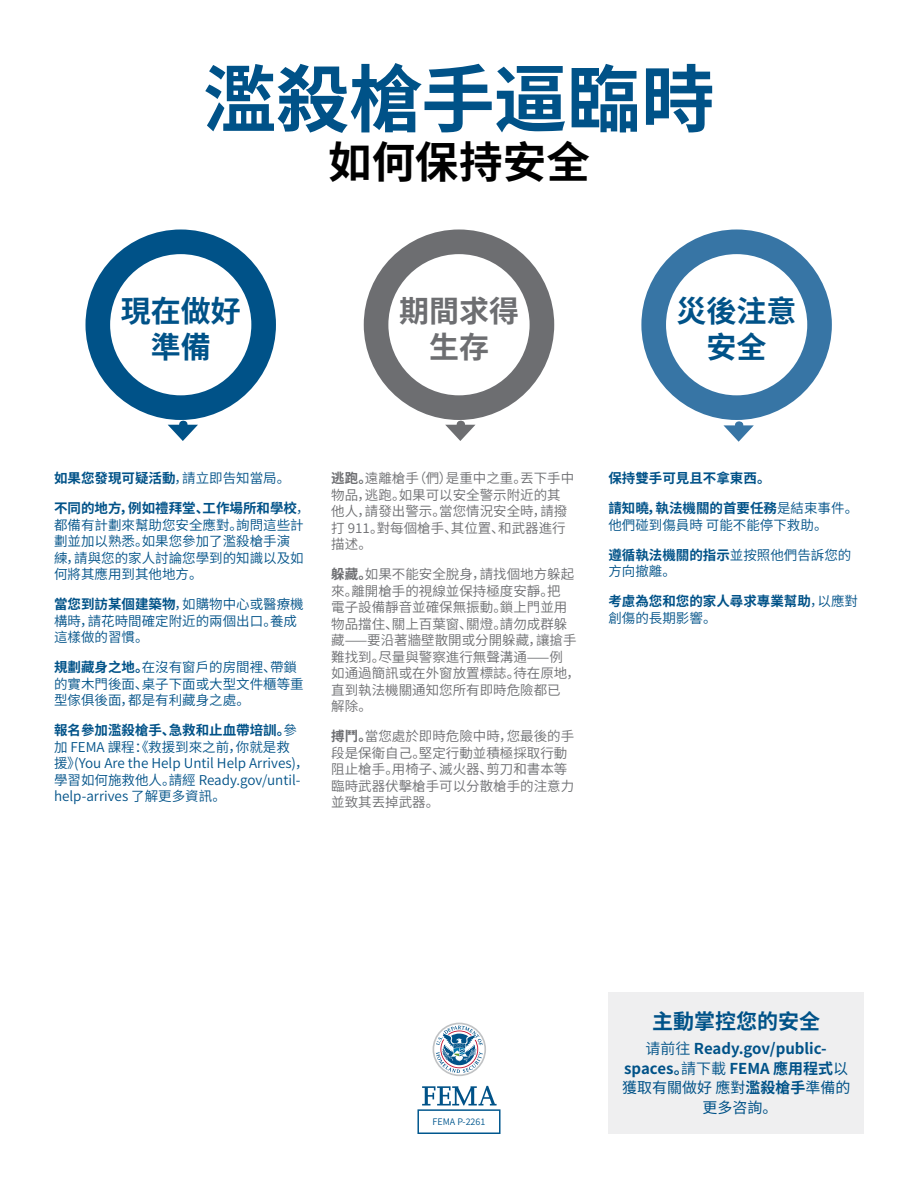
<style>
.page{position:relative;width:918px;height:1188px;background:#fff}
.page>*{position:absolute;margin:0;border:0;box-sizing:border-box;transform-origin:0 0}
.t1{font:700 73.5px "Source Han Sans CN";letter-spacing:-.01em;color:#005288}
.t2{font:700 43.5px "Source Han Sans CN";color:#000}
.t3{font:700 30px/36px "Source Han Sans CN";color:#005288;text-align:center}
.t4{font:700 30px/36px "Source Han Sans CN";color:#6d6e71;text-align:center}
.t5{font:700 21px "Source Han Sans CN";color:#005288}
.t6{font:700 15px/19.5px "Source Han Sans CN";color:#005288;text-align:center}
.BT_Blue{font:13.5px/16.5px "Source Han Sans CN";color:#005288}
.BT_Gray{font:13.5px/16.5px "Source Han Sans CN";color:#6d6e71}
.BT_Blue-2{font:700 13.5px/16.5px "Source Han Sans CN";color:#005288}
.t7{font:9px "Source Han Sans CN";color:#00578e}
.s1{font-weight:400}
.s2{font-weight:700}
</style>
<div class="page">
<div style="left:86px;top:229px;width:190px;height:191px;background:#005288;border-radius:50%"></div>
<div style="left:110px;top:254px;width:141px;height:141px;background:#fff;border-radius:50%"></div>
<svg style="left:168px;top:421px;width:30px;height:20px"></svg>
<div style="left:364px;top:229px;width:190px;height:191px;background:#6d6e71;border-radius:50%"></div>
<div style="left:388px;top:254px;width:142px;height:141px;background:#fff;border-radius:50%"></div>
<svg style="left:445px;top:421px;width:31px;height:20px"></svg>
<svg style="left:723px;top:421px;width:31px;height:21px"></svg>
<div style="left:641px;top:229px;width:191px;height:191px;background:#3775a5;border-radius:50%"></div>
<div style="left:666px;top:254px;width:141px;height:141px;background:#fff;border-radius:50%"></div>
<div style="left:608px;top:993px;width:256px;height:141px;background:#efeff0"></div>
<svg style="left:422px;top:1086px;width:75px;height:20px"></svg>
<svg style="left:433px;top:1023px;width:53px;height:53px"></svg>
<div style="left:417px;top:1109px;width:84px;height:25px;background:#fff;border:2px solid #00578e"></div>
<p class="t1" style="left:203px;top:58px;width:513px">濫殺槍手逼臨時</p>
<p class="t2" style="left:328px;top:138px;width:263px">如何保持安全</p>
<p class="t3" style="left:121px;top:294px;width:121px">現在做好準備</p>
<p class="t4" style="left:399px;top:294px;width:121px">期間求得生存</p>
<p class="t3" style="left:677px;top:294px;width:121px">災後注意安全</p>
<p class="BT_Blue-2" style="left:54px;top:470px;width:238px">如果您發現可疑活動<span class="s1">，請立即告知當局。</span></p>
<p class="BT_Blue" style="left:54px;top:500px;width:257px"><span class="s2">不同的地方，例如禮拜堂、工作場所和學校</span>，都備有計劃來幫助您安全應對。詢問這些計劃並加以熟悉。如果您參加了濫殺槍手演<br>練，請與您的家人討論您學到的知識以及如何將其應用到其他地方。</p>
<p class="BT_Blue" style="left:54px;top:596px;width:251px"><span class="s2">當您到訪某個建築物</span>，如購物中心或醫療機構時，請花時間確定附近的兩個出口。養成這樣做的習慣。</p>
<p class="BT_Blue" style="left:54px;top:659px;width:251px"><span class="s2">規劃藏身之地。</span>在沒有窗戶的房間裡、帶鎖的實木門後面、桌子下面或大型文件櫃等重型傢俱後面，都是有利藏身之處。</p>
<p class="BT_Blue" style="left:54px;top:722px;width:256px"><span class="s2">報名參加濫殺槍手、急救和止血帶培訓。</span>參加 FEMA 課程：《救援到來之前，你就是救<br>援》(You Are the Help Until Help Arrives)，學習如何施救他人。請經 Ready.gov/until&shy;help-arrives 了解更多資訊。</p>
<p class="BT_Gray" style="left:331px;top:470px;width:245px"><span class="s2">逃跑。</span>遠離槍手（們）是重中之重。丟下手中物品，逃跑。如果可以安全警示附近的其他人，請發出警示。當您情況安全時，請撥打 911。對每個槍手、其位置、和武器進行描述。</p>
<p class="BT_Gray" style="left:331px;top:566px;width:250px"><span class="s2">躲藏。</span>如果不能安全脫身，請找個地方躲起來。離開槍手的視線並保持極度安靜。把<br>電子設備靜音並確保無振動。鎖上門並用物品擋住、關上百葉窗、關燈。請勿成群躲藏——要沿著牆壁散開或分開躲藏，讓搶手難找到。尽量與警察進行無聲溝通——例<br>如通過簡訊或在外窗放置標誌。待在原地，直到執法機關通知您所有即時危險都已<br>解除。</p>
<p class="BT_Gray" style="left:331px;top:728px;width:244px"><span class="s2">搏鬥。</span>當您處於即時危險中時，您最後的手段是保衛自己。堅定行動並積極採取行動阻止槍手。用椅子、滅火器、剪刀和書本等臨時武器伏擊槍手可以分散槍手的注意力並致其丟掉武器。</p>
<p class="BT_Blue-2" style="left:608px;top:470px;width:164px">保持雙手可見且不拿東西。</p>
<p class="BT_Blue" style="left:608px;top:500px;width:251px"><span class="s2">請知曉，執法機關的首要任務</span>是結束事件。他們碰到傷員時 可能不能停下救助。</p>
<p class="BT_Blue" style="left:608px;top:547px;width:244px"><span class="s2">遵循執法機關的指示</span>並按照他們告訴您的方向撤離。</p>
<p class="BT_Blue-2" style="left:608px;top:593px;width:251px">考慮為您和您的家人尋求專業幫助<span class="s1">，以應對創傷的長期影響。</span></p>
<p class="t7" style="left:433px;top:1117px;width:54px">FEMA P-2261</p>
<p class="t5" style="left:652px;top:1010px;width:169px">主動掌控您的安全</p>
<p class="t6" style="left:622px;top:1039px;width:230px"><span class="s1">请前往</span> Ready.gov/public&shy;spaces。<span class="s1">請下載</span> FEMA 應用程式<span class="s1">以獲取有關做好 應對</span>濫殺槍手<span class="s1">準備的更多咨詢。</span></p>
</div>
